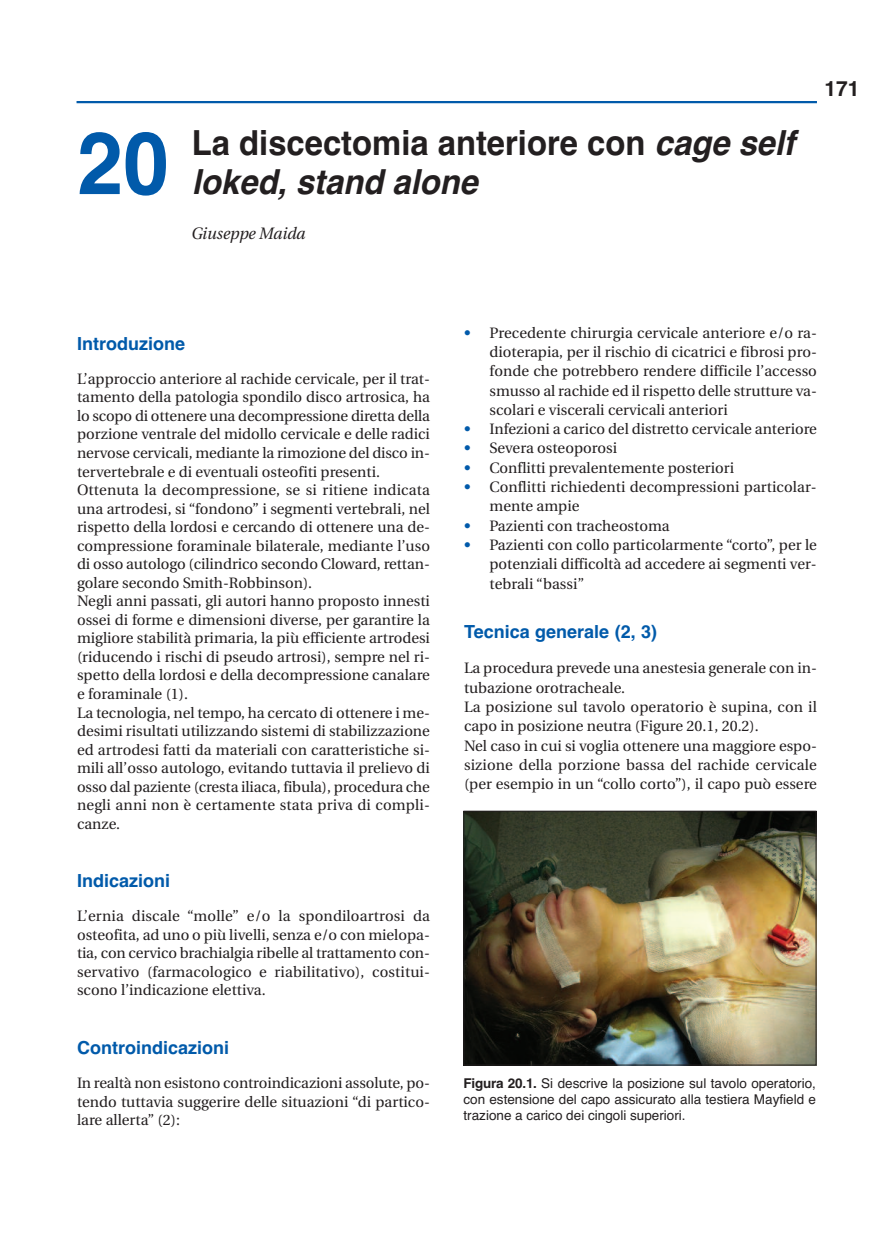
<style>
.page{position:relative;width:893px;height:1234px;background:#fff}
.page>*{position:absolute;margin:0;border:0;box-sizing:border-box;transform-origin:0 0}
.t1{font:700 87px "Helvetica";color:#015aaa;scale:.95 1}
.t2{font:700 34.5px "Helvetica";color:#231f20;scale:.95 1}
.t3{font:italic 700 34.5px "Helvetica";color:#231f20;scale:.95 1}
.t4{font:700 21px "Helvetica";color:#231f20}
.t5{font:700 18px "Helvetica";color:#015aaa}
.t6{font:italic 16.5px "Utopia";color:#231f20;scale:.95 1}
.t7{font:15px/18.5px "Utopia";color:#231f20;text-align:justify}
.t8{font:13.5px/16.2px "Helvetica";color:#231f20;text-align:justify}
.s1{font-style:italic}
.s2{font-weight:600;color:#015aaa}
.s3{font-weight:700}
</style>
<div class="page">
<hr style="left:77px;top:101px;width:740px;height:2px;background:#015aaa">
<img style="left:465px;top:812px;width:349px;height:251px">
<div style="left:463px;top:810px;width:353px;height:255px;border:1px solid #231f20"></div>
<h1 class="t1" style="left:77px;top:113px;width:98px">20</h1>
<h2 class="t2" style="left:192px;top:122px;width:636px">La discectomia anteriore con <span class="s1">cage self</span></h2>
<h2 class="t3" style="left:192px;top:161px;width:302px">loked, stand alone</h2>
<p class="t6" style="left:191px;top:226px;width:121px">Giuseppe Maida</p>
<h3 class="t4" style="left:824px;top:77px;width:37px">171</h3>
<p class="t5" style="left:77px;top:333px;width:109px">Introduzione</p>
<p class="t7" style="left:77px;top:371px;width:354px;text-align:left">L’approccio anteriore al rachide cervicale, per il trat&shy;tamento della patologia spondilo disco artrosica, ha lo scopo di ottenere una decompressione diretta della porzione ventrale del midollo cervicale e delle radici nervose cervicali, mediante la rimozione del disco in&shy;tervertebrale e di eventuali osteofiti presenti.<br>Ottenuta la decompressione, se si ritiene indicata una artrodesi, si “fondono” i segmenti vertebrali, nel rispetto della lordosi e cercando di ottenere una de&shy;compressione foraminale bilaterale, mediante l’uso di osso autologo (cilindrico secondo Cloward, rettan&shy;golare secondo Smith-Robbinson).<br>Negli anni passati, gli autori hanno proposto innesti ossei di forme e dimensioni diverse, per garantire la migliore stabilità primaria, la più efficiente artrodesi (riducendo i rischi di pseudo artrosi), sempre nel ri&shy;spetto della lordosi e della decompressione canalare e foraminale (1).<br>La tecnologia, nel tempo, ha cercato di ottenere i me&shy;desimi risultati utilizzando sistemi di stabilizzazione ed artrodesi fatti da materiali con caratteristiche si&shy;mili all’osso autologo, evitando tuttavia il prelievo di osso dal paziente (cresta iliaca, fibula), procedura che negli anni non è certamente stata priva di compli&shy;canze.</p>
<p class="t5" style="left:77px;top:870px;width:95px">Indicazioni</p>
<p class="t7" style="left:77px;top:908px;width:354px">L’ernia discale “molle” e/o la spondiloartrosi da osteofita, ad uno o più livelli, senza e/o con mielopa&shy;tia, con cervico brachialgia ribelle al trattamento con&shy;servativo (farmacologico e riabilitativo), costitui&shy;scono l’indicazione elettiva.</p>
<p class="t5" style="left:77px;top:1036px;width:153px">Controindicazioni</p>
<p class="t7" style="left:77px;top:1074px;width:354px">In realtà non esistono controindicazioni assolute, po&shy;tendo tuttavia suggerire delle situazioni “di partico&shy;lare allerta” (2):</p>
<p class="t7" style="left:489px;top:324px;width:329px;line-height:19.4px;text-indent:-26px"><span class="s2">•</span> Precedente chirurgia cervicale anteriore e/o ra&shy;dioterapia, per il rischio di cicatrici e fibrosi pro&shy;fonde che potrebbero rendere difficile l’accesso smusso al rachide ed il rispetto delle strutture va&shy;scolari e viscerali cervicali anteriori</p>
<p class="t7" style="left:464px;top:421px;width:354px"><span class="s2">•</span> Infezioni a carico del distretto cervicale anteriore</p>
<p class="t7" style="left:464px;top:440px;width:155px"><span class="s2">•</span> Severa osteoporosi</p>
<p class="t7" style="left:464px;top:459px;width:272px"><span class="s2">•</span> Conflitti prevalentemente posteriori</p>
<p class="t7" style="left:489px;top:478px;width:328px;line-height:19.4px;text-indent:-26px"><span class="s2">•</span> Conflitti richiedenti decompressioni particolar&shy;mente ampie</p>
<p class="t7" style="left:464px;top:517px;width:207px"><span class="s2">•</span> Pazienti con tracheostoma</p>
<p class="t7" style="left:489px;top:536px;width:329px;line-height:19.4px;text-indent:-26px"><span class="s2">•</span> Pazienti con collo particolarmente “corto”, per le potenziali difficoltà ad accedere ai segmenti ver&shy;tebrali “bassi”</p>
<p class="t5" style="left:464px;top:621px;width:195px">Tecnica generale (2, 3)</p>
<p class="t7" style="left:464px;top:659px;width:354px;line-height:19.4px;text-align:left">La procedura prevede una anestesia generale con in&shy;tubazione orotracheale.<br>La posizione sul tavolo operatorio è supina, con il capo in posizione neutra (Figure 20.1, 20.2).<br>Nel caso in cui si voglia ottenere una maggiore espo&shy;sizione della porzione bassa del rachide cervicale (per esempio in un “collo corto”), il capo può essere</p>
<p class="t8" style="left:463px;top:1074px;width:354px"><span class="s3">Figura 20.1.</span> Si descrive la posizione sul tavolo operatorio, con estensione del capo assicurato alla testiera Mayfield e trazione a carico dei cingoli superiori.</p>
</div>
